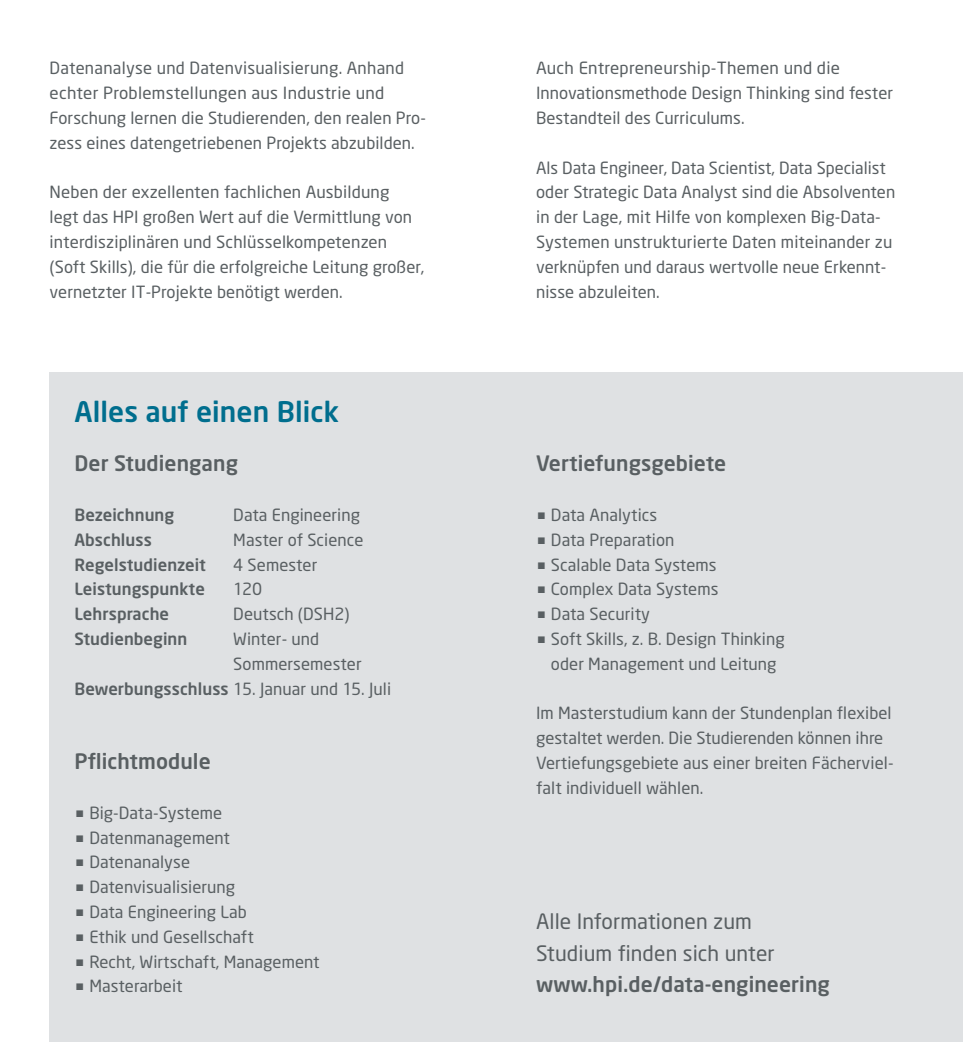
<style>
.page{position:relative;width:963px;height:1042px;background:#fff}
.page>*{position:absolute;margin:0;border:0;box-sizing:border-box;transform-origin:0 0}
.t1{font:500 28px "Neo Sans";letter-spacing:.005em;color:#006e8e}
.t2{font:500 21px "Neo Sans";letter-spacing:.005em;color:#595f62}
.t3{font:21px/31.5px "Neo Sans";letter-spacing:.005em;color:#595f62}
.t4{font:16.62px/24.8px "Neo Sans";letter-spacing:.005em;color:#595f62}
.t5{font:500 16.62px "Neo Sans";letter-spacing:.005em;color:#595f62}
.s1{font-weight:500}
</style>
<div class="page">
<div style="left:50px;top:372px;width:912px;height:670px;background:#dfe1e3"></div>
<p class="t4" style="left:50px;top:56px;width:378px">Datenanalyse und Datenvisualisierung. Anhand echter Problemstellungen aus Industrie und Forschung lernen die Studierenden, den realen Pro&shy;zess eines datengetriebenen Projekts abzubilden.</p>
<p class="t4" style="left:50px;top:180px;width:376px">Neben der exzellenten fachlichen Ausbildung<br>legt das HPI großen Wert auf die Vermittlung von interdisziplinären und Schlüsselkompetenzen (Soft Skills), die für die erfolgreiche Leitung großer, vernetzter IT-Projekte benötigt werden.</p>
<h1 class="t1" style="left:74px;top:394px;width:266px">Alles auf einen Blick</h1>
<p class="t2" style="left:74px;top:450px;width:165px">Der Studiengang</p>
<p class="t5" style="left:74px;top:504px;width:101px">Bezeichnung</p>
<p class="t4" style="left:233px;top:502px;width:128px">Data Engineering</p>
<p class="t5" style="left:74px;top:529px;width:79px">Abschluss</p>
<p class="t4" style="left:233px;top:527px;width:132px">Master of Science</p>
<p class="t5" style="left:74px;top:554px;width:133px">Regelstudienzeit</p>
<p class="t4" style="left:233px;top:552px;width:86px">4 Semester</p>
<p class="t5" style="left:74px;top:579px;width:132px">Leistungspunkte</p>
<p class="t4" style="left:233px;top:577px;width:31px">120</p>
<p class="t5" style="left:74px;top:603px;width:96px">Lehrsprache</p>
<p class="t4" style="left:233px;top:601px;width:118px">Deutsch (DSH2)</p>
<p class="t5" style="left:74px;top:628px;width:114px">Studienbeginn</p>
<p class="t4" style="left:233px;top:626px;width:87px">Winter- und</p>
<p class="t4" style="left:233px;top:651px;width:130px">Sommersemester</p>
<p class="t4" style="left:74px;top:676px;width:318px"><span class="s1">Bewerbungsschluss</span> 15. Januar und 15. Juli</p>
<p class="t2" style="left:74px;top:748px;width:138px">Pflichtmodule</p>
<p class="t4" style="left:89px;top:800px;width:232px">Big-Data-Systeme<br>Datenmanagement<br>Datenanalyse<br>Datenvisualisierung<br>Data Engineering Lab<br>Ethik und Gesellschaft<br>Recht, Wirtschaft, Management<br>Masterarbeit</p>
<p class="t4" style="left:536px;top:56px;width:358px">Auch Entrepreneurship-Themen und die<br>Innovationsmethode Design Thinking sind fester<br>Bestandteil des Curriculums.</p>
<p class="t4" style="left:536px;top:155px;width:361px">Als Data Engineer, Data Scientist, Data Specialist oder Strategic Data Analyst sind die Absolventen in der Lage, mit Hilfe von komplexen Big-Data-Systemen unstrukturierte Daten miteinander zu verknüpfen und daraus wertvolle neue Erkennt&shy;nisse abzuleiten.</p>
<p class="t2" style="left:536px;top:450px;width:192px">Vertiefungsgebiete</p>
<p class="t4" style="left:551px;top:502px;width:235px">Data Analytics<br>Data Preparation<br>Scalable Data Systems<br>Complex Data Systems<br>Data Security<br>Soft Skills, z. B. Design Thinking oder Management und Leitung</p>
<p class="t4" style="left:536px;top:701px;width:359px">Im Masterstudium kann der Stundenplan flexibel gestaltet werden. Die Studierenden können ihre Vertiefungsgebiete aus einer breiten Fächerviel&shy;falt individuell wählen.</p>
<p class="t3" style="left:536px;top:905px;width:240px">Alle Informationen zum<br>Studium finden sich unter</p>
<p class="t2" style="left:536px;top:971px;width:295px">www.hpi.de/data-engineering</p>
</div>
